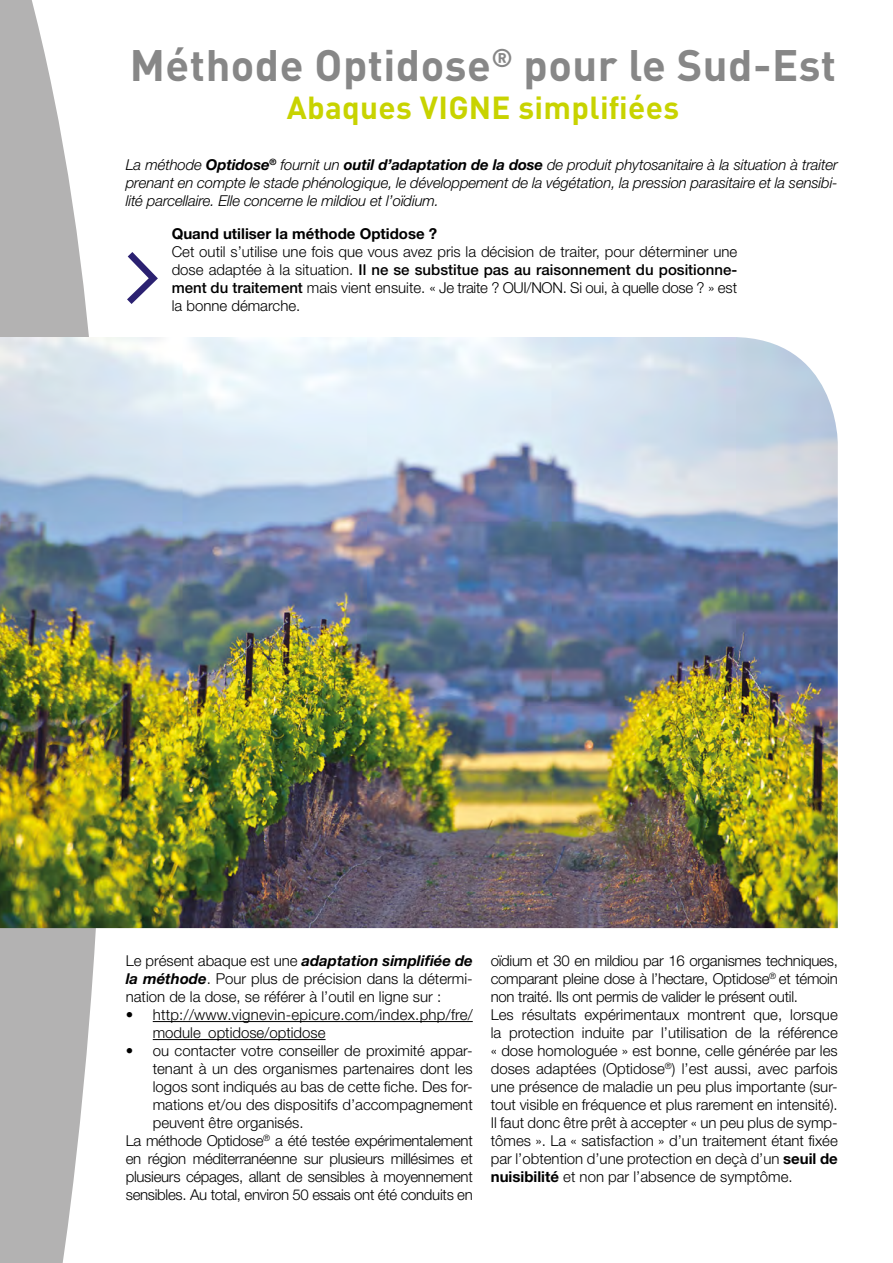
<style>
.page{position:relative;width:893px;height:1263px;background:#fff}
.page>*{position:absolute;margin:0;border:0;box-sizing:border-box;transform-origin:0 0}
.t1{font:700 43.5px "DINOT";letter-spacing:.01em;color:#878787}
.t2{font:700 31.5px "DINOT";letter-spacing:.01em;color:#c8d300}
.t3{font:300 15px/18px "Helvetica Neue";color:#000;text-align:justify}
.t4{font:italic 300 15px/18px "Helvetica Neue";letter-spacing:-.01em;color:#000;text-align:justify}
.t5{font:700 15px "Helvetica Neue";color:#000}
.s1{font-weight:700}
.s2{font-weight:500}
.s3{font-weight:700;font-style:italic}
</style>
<div class="page">
<svg style="left:0;top:0;width:177px;height:1263px"></svg>
<hr style="left:153px;top:1021px;width:320px;height:1px;background:#000">
<hr style="left:153px;top:1039px;width:173px;height:1px;background:#000">
<img style="left:0;top:337px;width:838px;height:591px">
<svg style="left:127px;top:252px;width:31px;height:52px"></svg>
<p class="t1" style="left:130px;top:36px;width:707px">Méthode Optidose<sup>®</sup> pour le Sud-Est</p>
<p class="t2" style="left:287px;top:86px;width:394px">Abaques VIGNE simplifiées</p>
<p class="t4" style="left:126px;top:156px;width:714px">La méthode <span class="s1">Optidose</span><sup>®</sup> fournit un <span class="s1">outil d’adaptation de la dose</span> de produit phytosanitaire à la situation à traiter prenant en compte le stade phénologique, le développement de la végétation, la pression parasitaire et la sensibi&shy;lité parcellaire. Elle concerne le mildiou et l’oïdium.</p>
<p class="t5" style="left:172px;top:224px;width:267px">Quand utiliser la méthode Optidose ?</p>
<p class="t3" style="left:172px;top:242px;width:567px">Cet outil s’utilise une fois que vous avez pris la décision de traiter, pour déterminer une dose adaptée à la situation. <span class="s2">Il ne se substitue pas au raisonnement du positionne&shy;ment du traitement</span> mais vient ensuite. « Je traite ? OUI/NON. Si oui, à quelle dose ? » est la bonne démarche.</p>
<p class="t3" style="left:126px;top:951px;width:348px">Le présent abaque est une <span class="s3">adaptation simplifiée de la méthode</span>. Pour plus de précision dans la détermi&shy;nation de la dose, se référer à l’outil en ligne sur :</p>
<p class="t3" style="left:153px;top:1005px;width:322px;text-indent:-27px">• http://www.vignevin-epicure.com/index.php/fre/ module_optidose/optidose</p>
<p class="t3" style="left:153px;top:1041px;width:322px;text-indent:-27px">• ou contacter votre conseiller de proximité appar&shy;tenant à un des organismes partenaires dont les logos sont indiqués au bas de cette fiche. Des for&shy;mations et/ou des dispositifs d’accompagnement peuvent être organisés.</p>
<p class="t3" style="left:126px;top:1131px;width:349px">La méthode Optidose<sup>®</sup> a été testée expérimentalement en région méditerranéenne sur plusieurs millésimes et plusieurs cépages, allant de sensibles à moyennement sensibles. Au total, environ 50 essais ont été conduits en</p>
<p class="t3" style="left:491px;top:951px;width:349px">oïdium et 30 en mildiou par 16 organismes techniques, comparant pleine dose à l’hectare, Optidose<sup>®</sup> et témoin non traité. Ils ont permis de valider le présent outil.</p>
<p class="t3" style="left:491px;top:1005px;width:348px">Les résultats expérimentaux montrent que, lorsque la protection induite par l’utilisation de la référence « dose homologuée » est bonne, celle générée par les doses adaptées (Optidose<sup>®</sup>) l’est aussi, avec parfois une présence de maladie un peu plus importante (sur&shy;tout visible en fréquence et plus rarement en intensité).<br>Il faut donc être prêt à accepter « un peu plus de symp&shy;tômes ». La « satisfaction » d’un traitement étant fixée par l’obtention d’une protection en deçà d’un <span class="s1">seuil de nuisibilité</span> et non par l’absence de symptôme.</p>
</div>
